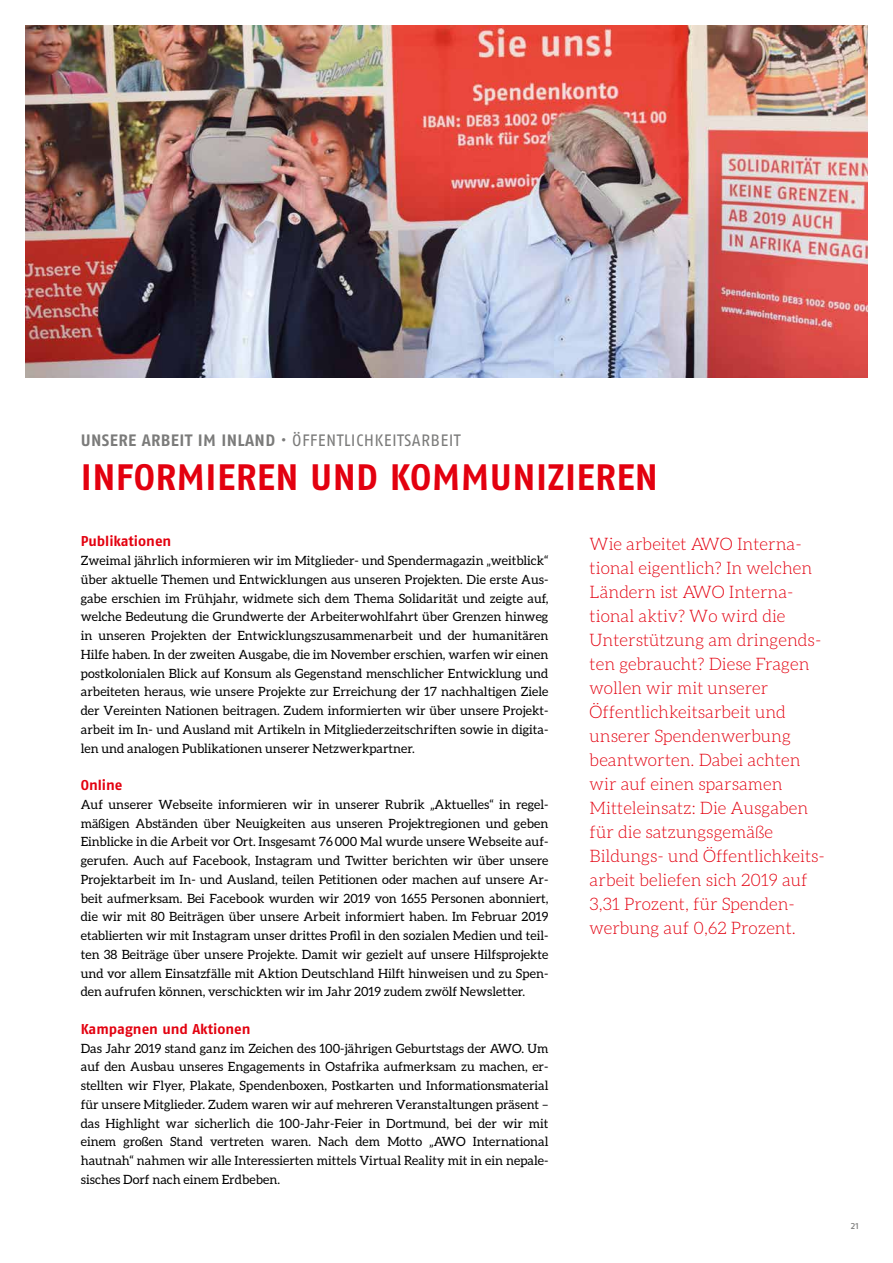
<style>
.page{position:relative;width:893px;height:1263px;background:#fff}
.page>*{position:absolute;margin:0;border:0;box-sizing:border-box;transform-origin:0 0}
.t1{font:700 36.75px "Fago OT";letter-spacing:.01em;color:#e3000f}
.t2{font:300 17.25px/24px "Aleo";color:#e3000f}
.t3{font:16.5px "Fago OT";letter-spacing:.02em;color:#7b7b7a}
.t4{font:700 14.25px "Fago OT";color:#e3000f}
.t5{font:12.75px/18.8px "Aleo";color:#000;text-align:justify}
.t6{font:10.5px "Fago OT";color:#7b7b7a}
.s1{font-weight:700}
</style>
<div class="page">
<img style="left:26px;top:26px;width:841px;height:351px">
<p class="t3" style="left:81px;top:430px;width:381px"><span class="s1">UNSERE ARBEIT IM INLAND</span> • ÖFFENTLICHKEITSARBEIT</p>
<h1 class="t1" style="left:81px;top:455px;width:579px">INFORMIEREN UND KOMMUNIZIEREN</h1>
<p class="t4" style="left:81px;top:533px;width:92px">Publikationen</p>
<p class="t5" style="left:81px;top:551px;width:469px">Zweimal jährlich informieren wir im Mitglieder- und Spendermagazin „weitblick“ über aktuelle Themen und Entwicklungen aus unseren Projekten. Die erste Aus&shy;gabe erschien im Frühjahr, widmete sich dem Thema Solidarität und zeigte auf, welche Bedeutung die Grundwerte der Arbeiterwohlfahrt über Grenzen hinweg in unseren Projekten der Entwicklungszusammenarbeit und der humanitären Hilfe haben. In der zweiten Ausgabe, die im November erschien, warfen wir einen postkolonialen Blick auf Konsum als Gegenstand menschlicher Entwicklung und arbeiteten heraus, wie unsere Projekte zur Erreichung der 17 nachhaltigen Ziele der Vereinten Nationen beitragen. Zudem informierten wir über unsere Projekt&shy;arbeit im In- und Ausland mit Artikeln in Mitgliederzeitschriften sowie in digita&shy;len und analogen Publikationen unserer Netzwerkpartner.</p>
<p class="t4" style="left:81px;top:776px;width:43px">Online</p>
<p class="t5" style="left:81px;top:795px;width:469px">Auf unserer Webseite informieren wir in unserer Rubrik „Aktuelles“ in regel&shy;mäßigen Abständen über Neuigkeiten aus unseren Projektregionen und geben Einblicke in die Arbeit vor Ort. Insgesamt 76 000 Mal wurde unsere Webseite auf&shy;gerufen. Auch auf Facebook, Instagram und Twitter berichten wir über unsere Projektarbeit im In- und Ausland, teilen Petitionen oder machen auf unsere Ar&shy;beit aufmerksam. Bei Facebook wurden wir 2019 von 1655 Personen abonniert, die wir mit 80 Beiträgen über unsere Arbeit informiert haben. Im Februar 2019 etablierten wir mit Instagram unser drittes Profil in den sozialen Medien und teil&shy;ten 38 Beiträge über unsere Projekte. Damit wir gezielt auf unsere Hilfsprojekte und vor allem Einsatzfälle mit Aktion Deutschland Hilft hinweisen und zu Spen&shy;den aufrufen können, verschickten wir im Jahr 2019 zudem zwölf Newsletter.</p>
<p class="t4" style="left:81px;top:1020px;width:171px">Kampagnen und Aktionen</p>
<p class="t5" style="left:81px;top:1038px;width:469px">Das Jahr 2019 stand ganz im Zeichen des 100-jährigen Geburtstags der AWO. Um auf den Ausbau unseres Engagements in Ostafrika aufmerksam zu machen, er&shy;stellten wir Flyer, Plakate, Spendenboxen, Postkarten und Informationsmaterial für unsere Mitglieder. Zudem waren wir auf mehreren Veranstaltungen präsent – das Highlight war sicherlich die 100-Jahr-Feier in Dortmund, bei der wir mit einem großen Stand vertreten waren. Nach dem Motto „AWO International hautnah“ nahmen wir alle Interessierten mittels Virtual Reality mit in ein nepale&shy;sisches Dorf nach einem Erdbeben.</p>
<p class="t2" style="left:590px;top:532px;width:237px">Wie arbeitet AWO Interna&shy;tional eigentlich? In welchen<br>Ländern ist AWO Interna&shy;tional aktiv? Wo wird die<br>Unterstützung am dringends&shy;ten gebraucht? Diese Fragen wollen wir mit unserer<br>Öffentlichkeitsarbeit und unserer Spendenwerbung beantworten. Dabei achten wir auf einen sparsamen<br>Mitteleinsatz: Die Ausgaben für die satzungsgemäße<br>Bildungs-- und Öffentlichkeits&shy;arbeit beliefen sich 2019 auf<br>3,31 Prozent, für Spenden&shy;werbung auf 0,62 Prozent.</p>
<p class="t6" style="left:851px;top:1219px;width:10px">21</p>
</div>
